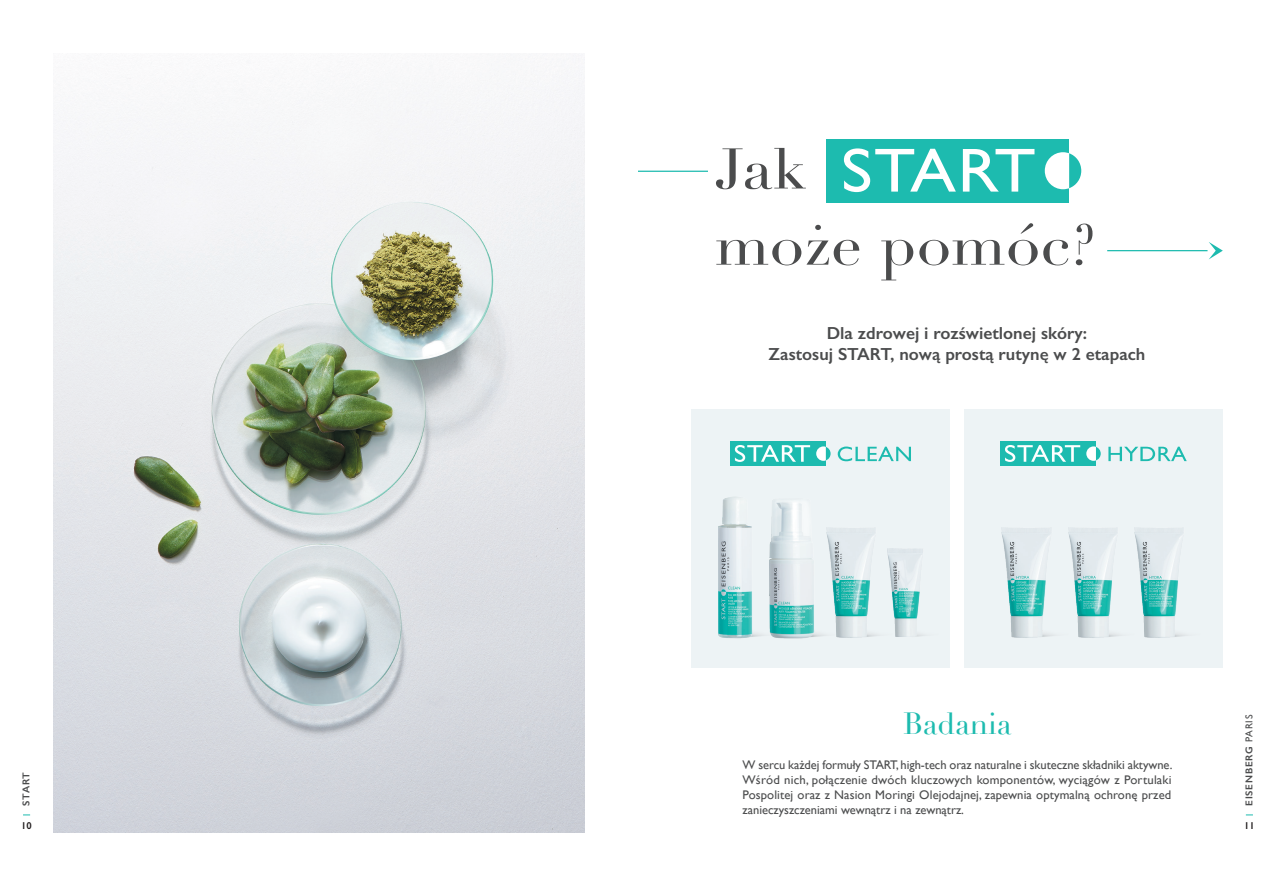
<style>
.page{position:relative;width:1276px;height:886px;background:#fff}
.page>*{position:absolute;margin:0;border:0;box-sizing:border-box;transform-origin:0 0}
.t1{font:56.25px/76.1px "Didot";color:#4b4c4d;scale:1.11 1}
.t2{font:30px "Didot";color:#1dbbaf}
.t3{font:600 17.5px/21px "Gill Sans";color:#4b4c4d;text-align:center}
.t4{font:12.5px/15px "Gill Sans";color:#4b4c4d;text-align:justify}
.t5{font:600 10px "Gill Sans";letter-spacing:.075em;color:#4b4c4d}
.t6{font:600 10px "Gill Sans";color:#231f20}
.s1{font-weight:400}
</style>
<div class="page">
<div style="left:964px;top:409px;width:258px;height:259px;background:#edf3f5"></div>
<div style="left:691px;top:409px;width:259px;height:259px;background:#edf3f5"></div>
<hr style="left:638px;top:171px;width:70px;height:1px;background:#1dbbaf">
<div style="left:826px;top:139px;width:243px;height:63px;background:#1dbbaf"></div>
<svg style="left:844px;top:148px;width:112px;height:44px"></svg>
<svg style="left:963px;top:149px;width:71px;height:43px"></svg>
<div style="left:1044px;top:152px;width:37px;height:37px;background:#fff;border-radius:50%"></div>
<svg style="left:1069px;top:153px;width:12px;height:35px"></svg>
<hr style="left:1107px;top:250px;width:100px;height:1px;background:#1dbbaf">
<svg style="left:1209px;top:242px;width:13px;height:17px"></svg>
<div style="left:1000px;top:441px;width:96px;height:25px;background:#1dbbaf"></div>
<svg style="left:1005px;top:445px;width:75px;height:17px"></svg>
<div style="left:1086px;top:446px;width:14px;height:15px;background:#fff;border-radius:50%"></div>
<svg style="left:1096px;top:447px;width:4px;height:13px"></svg>
<svg style="left:1108px;top:447px;width:78px;height:14px"></svg>
<div style="left:730px;top:441px;width:96px;height:25px;background:#1dbbaf"></div>
<svg style="left:735px;top:445px;width:75px;height:17px"></svg>
<svg style="left:816px;top:446px;width:14px;height:15px"></svg>
<svg style="left:826px;top:447px;width:4px;height:13px"></svg>
<svg style="left:837px;top:446px;width:74px;height:15px"></svg>
<img style="left:718px;top:497px;width:45px;height:142px">
<img style="left:1002px;top:528px;width:184px;height:110px">
<img style="left:769px;top:501px;width:56px;height:138px">
<img style="left:826px;top:528px;width:67px;height:110px">
<img style="left:887px;top:549px;width:37px;height:89px">
<img style="left:53px;top:55px;width:532px;height:778px">
<p class="t5" style="left:20px;top:806px;width:35px;rotate:-90deg">START</p>
<p class="t6" style="left:21px;top:820px;width:12px">10</p>
<h1 class="t1" style="left:715px;top:132px;width:345px">Jak<br>może pomóc?</h1>
<h3 class="t3" style="left:768px;top:322px;width:378px">Dla zdrowej i rozświetlonej skóry:<br>Zastosuj START, nową prostą rutynę w 2 etapach</h3>
<h2 class="t2" style="left:903px;top:706px;width:110px">Badania</h2>
<p class="t4" style="left:742px;top:757px;width:431px">W sercu każdej formuły START, high-tech oraz naturalne i skuteczne składniki aktywne.<br>Wśród nich, połączenie dwóch kluczowych komponentów, wyciągów z Portulaki Pospolitej oraz z Nasion Moringi Olejodajnej, zapewnia optymalną ochronę przed zanieczyszczeniami wewnątrz i na zewnątrz.</p>
<p class="t5" style="left:1243px;top:806px;width:92px;rotate:-90deg">EISENBERG <span class="s1">PARIS</span></p>
<p class="t6" style="left:1244px;top:820px;width:12px">11</p>
</div>
